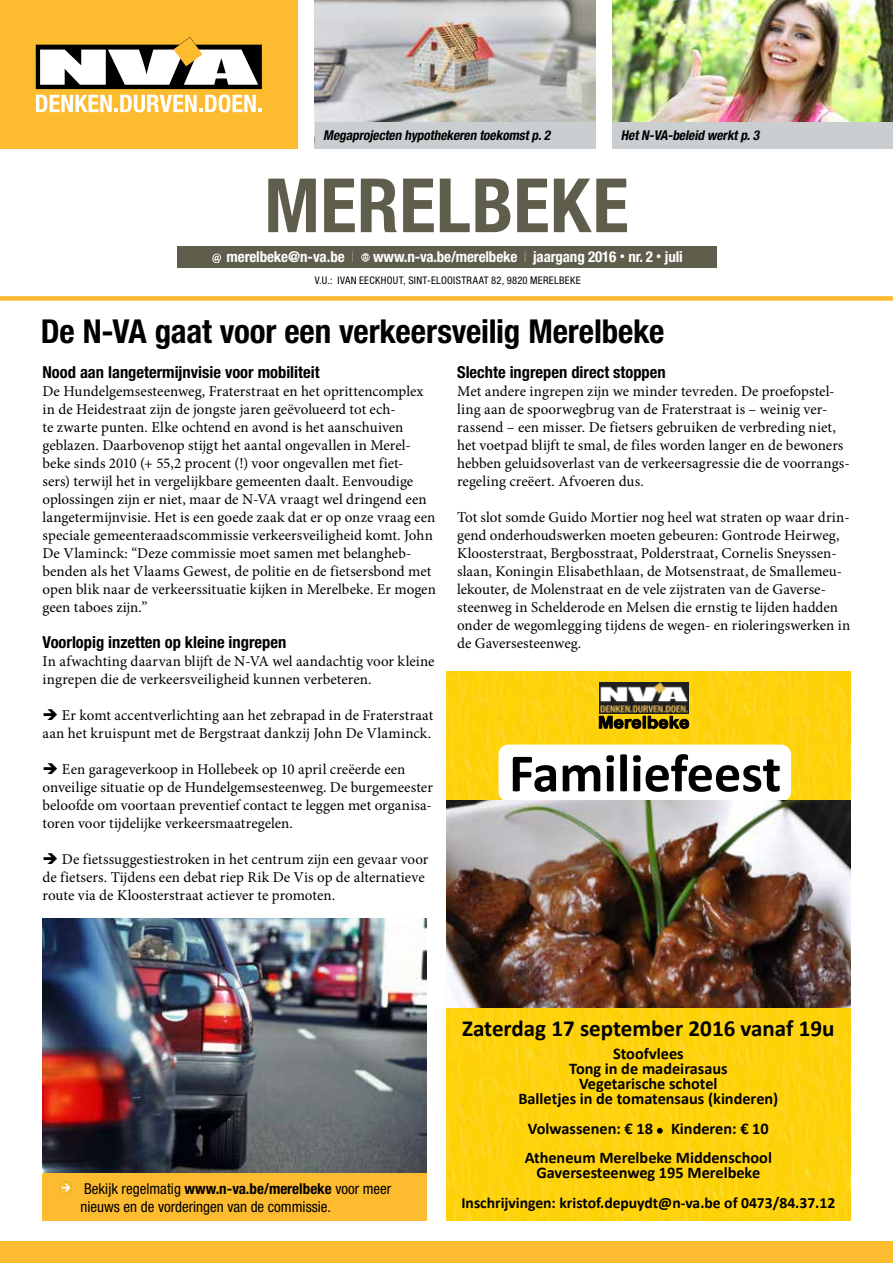
<style>
.page{position:relative;width:893px;height:1263px;background:#fff}
.page>*{position:absolute;margin:0;border:0;box-sizing:border-box;transform-origin:0 0}
.t1{font:700 condensed 75px "Helvetica Neue LT Std";letter-spacing:.01em;color:#5f5e4d}
.t2{font:700 54.3px "Calibri";color:#000}
.t3{font:700 condensed 33px "Helvetica Neue LT Std";letter-spacing:-.005em;color:#000}
.t4{font:700 23.1px "Calibri";color:#000}
.t5{font:700 condensed 16.5px "Helvetica Neue LT Std";color:#000}
.t6{font:700 16.35px/14.9px "Calibri";color:#000;text-align:center}
.t7{font:700 15.6px "Calibri";color:#000}
.t8{font:15px/18px "Minion Pro";color:#000}
.t9{font:condensed 15px/18px "Helvetica Neue LT Std";color:#000}
.t10{font:700 condensed 15px "Helvetica Neue LT Std";letter-spacing:-.01em;color:#fff}
.t11{font:italic 700 condensed 13.5px "Helvetica Neue LT Std";color:#000}
.t12{font:condensed 10.5px "Helvetica Neue LT Std";letter-spacing:.03em;color:#000}
.s1{font-weight:200}
.s2{font-size:10.5px}
.s3{font-weight:700}
</style>
<div class="page">
<div style="left:0;top:0;width:298px;height:149px;background:#fdbb30"></div>
<svg style="left:36px;top:37px;width:226px;height:75px"></svg>
<div style="left:0;top:1242px;width:893px;height:21px;background:#fdbb30"></div>
<div style="left:177px;top:247px;width:539px;height:21px;background:#5f5e4d"></div>
<svg style="left:212px;top:254px;width:9px;height:9px"></svg>
<svg style="left:361px;top:253px;width:9px;height:9px"></svg>
<div style="left:0;top:296px;width:893px;height:5px;background:#fdbb30"></div>
<img style="left:447px;top:672px;width:403px;height:548px">
<div style="left:498px;top:744px;width:293px;height:57px;background:#fff;border:1px solid #fff;border-radius:9px"></div>
<img style="left:447px;top:801px;width:403px;height:206px">
<svg style="left:657px;top:1128px;width:5px;height:5px"></svg>
<img style="left:599px;top:683px;width:90px;height:29px">
<svg style="left:598px;top:712px;width:92px;height:17px;background:#6e5c09"></svg>
<img style="left:43px;top:918px;width:384px;height:255px">
<img style="left:315px;top:0;width:280px;height:122px">
<img style="left:612px;top:0;width:281px;height:122px">
<div style="left:315px;top:122px;width:280px;height:27px;background:#cbced0"></div>
<div style="left:612px;top:122px;width:281px;height:27px;background:#cbced0"></div>
<div style="left:43px;top:1173px;width:384px;height:47px;background:#fdbb30"></div>
<svg style="left:60px;top:1181px;width:12px;height:13px"></svg>
<p class="t11" style="left:323px;top:127px;width:231px">Megaprojecten hypothekeren toekomstp.2</p>
<p class="t11" style="left:621px;top:127px;width:143px">HetN-VA-beleid werktp.3</p>
<h1 class="t1" style="left:264px;top:160px;width:366px">MERELBEKE</h1>
<p class="t10" style="left:227px;top:247px;width:129px">merelbeke@n-va.be <span class="s1">I</span></p>
<p class="t10" style="left:373px;top:247px;width:311px">www.n-va.be/merelbeke <span class="s1">I</span> jaargang 2016 <span class="s2">•</span> nr. 2 <span class="s2">•</span> juli</p>
<p class="t12" style="left:315px;top:274px;width:267px">V.U.: IVAN EECKHOUT, SINT-ELOOISTRAAT 82, 9820 MERELBEKE</p>
<h3 class="t3" style="left:41px;top:311px;width:625px">De N-VA gaat voor een verkeersveilig Merelbeke</h3>
<p class="t5" style="left:43px;top:362px;width:279px">Nood aan langetermijnvisie voor mobiliteit</p>
<p class="t8" style="left:43px;top:382px;width:395px">De Hundelgemsesteenweg, Fraterstraat en het oprittencomplex in de Heidestraat zijn de jongste jaren geëvolueerd tot ech-<br>te zwarte punten. Elke ochtend en avond is het aanschuiven geblazen. Daarbovenop stijgt het aantal ongevallen in Merel&shy;beke sinds 2010 (+ 55,2 procent (!) voor ongevallen met fiet-<br>sers) terwijl het in vergelijkbare gemeenten daalt. Eenvoudige oplossingen zijn er niet, maar de N-VA vraagt wel dringend een langetermijnvisie. Het is een goede zaak dat er op onze vraag een speciale gemeenteraadscommissie verkeersveiligheid komt. John De Vlaminck: “Deze commissie moet samen met belangheb&shy;benden als het Vlaams Gewest, de politie en de fietsersbond met open blik naar de verkeerssituatie kijken in Merelbeke. Er mogen geen taboes zijn.”</p>
<p class="t5" style="left:43px;top:632px;width:245px">Voorlopig inzetten op kleine ingrepen</p>
<p class="t8" style="left:43px;top:652px;width:394px">In afwachting daarvan blijft de N-VA wel aandachtig voor kleine ingrepen die de verkeersveiligheid kunnen verbeteren.</p>
<p class="t8" style="left:43px;top:706px;width:392px">➔ Er komt accentverlichting aan het zebrapad in de Fraterstraat aan het kruispunt met de Bergstraat dankzij John De Vlaminck.</p>
<p class="t8" style="left:43px;top:760px;width:392px">➔ Een garageverkoop in Hollebeek op 10 april creëerde een onveilige situatie op de Hundelgemsesteenweg. De burgemeester beloofde om voortaan preventief contact te leggen met organisa&shy;toren voor tijdelijke verkeersmaatregelen.</p>
<p class="t8" style="left:43px;top:850px;width:387px">➔ De fietssuggestiestroken in het centrum zijn een gevaar voor de fietsers. Tijdens een debat riep Rik De Vis op de alternatieve route via de Kloosterstraat actiever te promoten.</p>
<p class="t5" style="left:457px;top:362px;width:210px">Slechte ingrepen direct stoppen</p>
<p class="t8" style="left:457px;top:382px;width:394px">Met andere ingrepen zijn we minder tevreden. De proefopstel&shy;ling aan de spoorwegbrug van de Fraterstraat is – weinig ver&shy;rassend – een misser. De fietsers gebruiken de verbreding niet, het voetpad blijft te smal, de files worden langer en de bewoners hebben geluidsoverlast van de verkeersagressie die de voorrangs&shy;regeling creëert. Afvoeren dus.</p>
<p class="t8" style="left:457px;top:508px;width:395px">Tot slot somde Guido Mortier nog heel wat straten op waar drin&shy;gend onderhoudswerken moeten gebeuren: Gontrode Heirweg, Kloosterstraat, Bergbosstraat, Polderstraat, Cornelis Sneyssen&shy;slaan, Koningin Elisabethlaan, de Motsenstraat, de Smallemeu&shy;lekouter, de Molenstraat en de vele zijstraten van de Gaverse&shy;steenweg in Schelderode en Melsen die ernstig te lijden hadden onder de wegomlegging tijdens de wegen- en rioleringswerken in de Gaversesteenweg.</p>
<h2 class="t2" style="left:509px;top:735px;width:274px">Familiefeest</h2>
<p class="t9" style="left:81px;top:1179px;width:312px">Bekijk regelmatig <span class="s3">www.n-va.be/merelbeke</span> voor meer nieuws en de vorderingen van de commissie.</p>
<h3 class="t4" style="left:462px;top:1012px;width:374px">Zaterdag 17 september 2016 vanaf 19u</h3>
<p class="t6" style="left:518px;top:1046px;width:261px">Stoofvlees<br>Tong in de madeirasaus<br>Vegetarische schotel<br>Balletjes in de tomatensaus (kinderen)</p>
<p class="t6" style="left:525px;top:1113px;width:249px;line-height:29.8px;text-align:left">Volwassenen: € 18 ● Kinderen: € 10<br>Atheneum Merelbeke Middenschool</p>
<p class="t6" style="left:536px;top:1165px;width:225px">Gaversesteenweg 195 Merelbeke</p>
<p class="t7" style="left:461px;top:1191px;width:375px">Inschrijvingen: kristof.depuydt@n-va.be of 0473/84.37.12</p>
</div>
